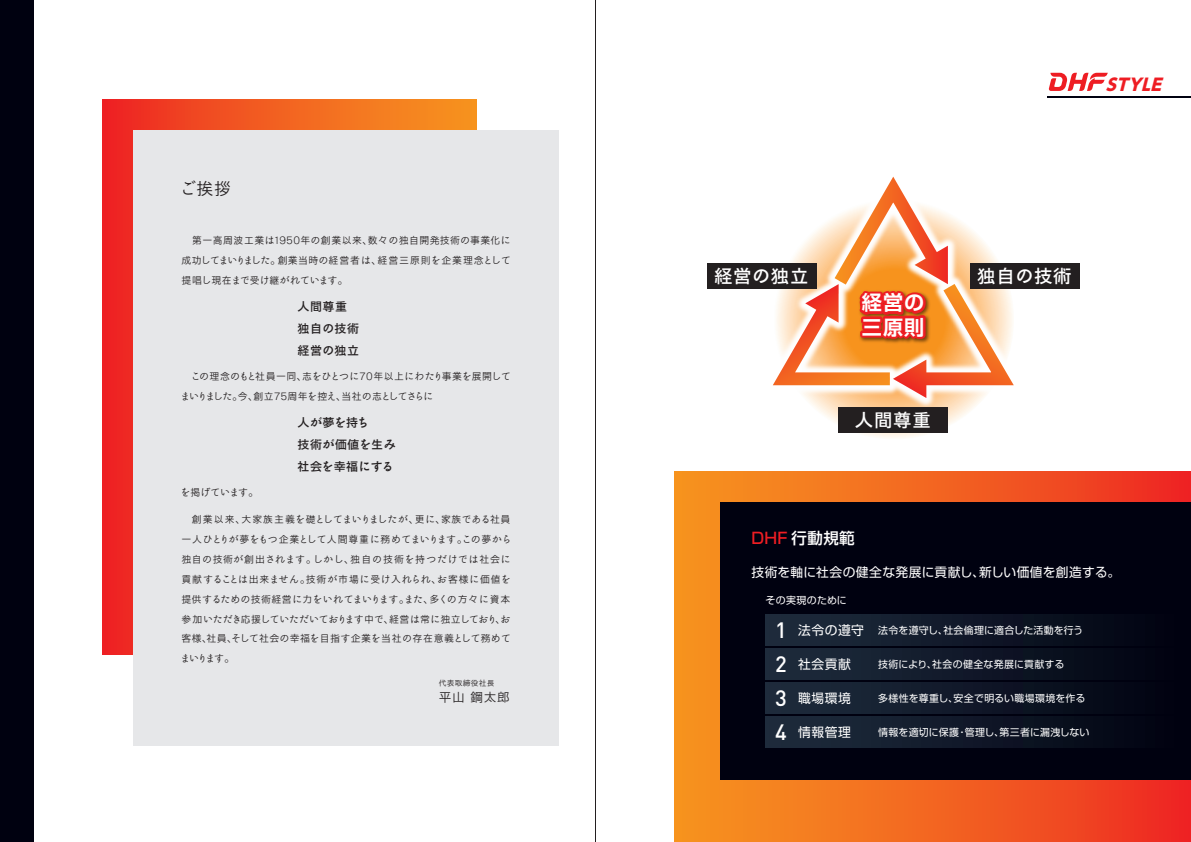
<style>
.page{position:relative;width:1191px;height:842px;background:#fff}
.page>*{position:absolute;margin:0;border:0;box-sizing:border-box;transform-origin:0 0}
.t1{font:700 20.1px/24.1px "Shin Go Pro De";letter-spacing:.06em;color:#fff}
.t2{font:18.5px "Ro NOW Std GB";letter-spacing:.04em;color:#fff}
.t3{font:17px "Ro NOW Std GM";color:#231f20}
.t4{font:italic 800 16.7px "MO Clear Tone SG";color:#ee1d23}
.t5{font:500 15.6px "Shin Go Pro";letter-spacing:.02em;color:#fff}
.t6{font:12.8px "Shin Go Pro";letter-spacing:.04em;color:#fff}
.t7{font:12.8px "Ro NOW Std GM";color:#231f20}
.t8{font:12px/22px "Ro NOW Std GB";letter-spacing:.04em;color:#231f20}
.t9{font:9.9px/19.8px "Ro TJ Std GM";letter-spacing:-.065em;color:#231f20}
.t10{font:9.9px/19.8px "Ro NOW Std GM";letter-spacing:.045em;color:#231f20;text-align:right}
.t11{font:9.9px/19.8px "Ro TJ Std GM";letter-spacing:-.11em;color:#231f20}
.t12{font:9.9px "Shin Go Pro";letter-spacing:.01em;color:#fff}
.t13{font:9.9px "Shin Go Pro";letter-spacing:.03em;color:#fff}
.t14{font:9.9px "Ro NOW Std GM";letter-spacing:.1em;color:#231f20}
.t15{font:7.8px "Ro NOW Std GM";letter-spacing:.02em;color:#231f20}
.s1{font-family:"Ro TJ Std GM"}
.s2{font-family:"Ro NOW Std GM"}
.s3{font-family:"Ro TJ Std GB"}
.s4{color:#ee1d23}
.s5{font-family:"DIN";font-weight:500;font-size:22px}
.s6{font-size:12.8px}
</style>
<div class="page">
<div style="left:102px;top:99px;width:374px;height:556px;background:linear-gradient(to right,#ee2823,#f7991f)"></div>
<div style="left:133px;top:130px;width:425px;height:616px;background:#e6e7e9"></div>
<div style="left:675px;top:471px;width:516px;height:371px;background:linear-gradient(to right,#f79a1f,#ee2b23)"></div>
<div style="left:0;top:0;width:34px;height:842px;background:#000110"></div>
<div style="left:720px;top:502px;width:471px;height:278px;background:#000110"></div>
<hr style="left:1047px;top:96px;width:144px;height:2px;background:#000110">
<div style="left:765px;top:614px;width:411px;height:32px;background:linear-gradient(to right,#1f2d3e,#010311)"></div>
<div style="left:765px;top:648px;width:411px;height:32px;background:linear-gradient(to right,#1f2d3e,#010311)"></div>
<div style="left:765px;top:682px;width:411px;height:32px;background:linear-gradient(to right,#1f2d3e,#010311)"></div>
<div style="left:765px;top:716px;width:411px;height:32px;background:linear-gradient(to right,#1f2d3e,#010311)"></div>
<svg style="left:1048px;top:73px;width:59px;height:18px"></svg>
<img style="left:862px;top:398px;width:121px;height:40px">
<img style="left:806px;top:398px;width:126px;height:25px">
<svg style="left:773px;top:176px;width:241px;height:222px"></svg>
<div style="left:970px;top:263px;width:109px;height:26px;background:#231f20"></div>
<div style="left:838px;top:407px;width:110px;height:26px;background:#231f20"></div>
<div style="left:707px;top:263px;width:109px;height:26px;background:#231f20"></div>
<hr style="left:595px;top:0;width:1px;height:842px;background:#231f20">
<h3 class="t3" style="left:179px;top:178px;width:53px"><span class="s1">ご</span>挨拶</h3>
<p class="t10" style="left:181px;top:230px;width:331px">第一高周波工業<span class="s1">は</span>1950年<span class="s1">の</span>創業以来、数々<span class="s1">の</span>独自開発技術<span class="s1">の</span>事業化<span class="s1">に</span>成功<span class="s1">してまいりました</span>。創業当時<span class="s1">の</span>経営者<span class="s1">は</span>、経営三原則<span class="s1">を</span>企業理念<span class="s1">として</span></p>
<p class="t9" style="left:181px;top:270px;width:168px"><span class="s2">提唱</span>し<span class="s2">現在</span>まで<span class="s2">受</span>け<span class="s2">継</span>がれています<span class="s2">。</span></p>
<p class="t8" style="left:297px;top:295px;width:63px">人間尊重独自<span class="s3">の</span>技術経営<span class="s3">の</span>独立</p>
<p class="t11" style="left:181px;top:367px;width:332px;text-indent:10px">この<span class="s2">理念</span>のもと<span class="s2">社員一同、志</span>をひとつに<span class="s2">70年以上</span>にわたり<span class="s2">事業</span>を<span class="s2">展開</span>してまいりました<span class="s2">。今、創立75周年</span>を<span class="s2">控</span>え<span class="s2">、当社</span>の<span class="s2">志</span>としてさらに</p>
<p class="t8" style="left:297px;top:412px;width:100px">人<span class="s3">が</span>夢<span class="s3">を</span>持<span class="s3">ち<br></span>技術<span class="s3">が</span>価値<span class="s3">を</span>生<span class="s3">み</span>社会<span class="s3">を</span>幸福<span class="s3">にする</span></p>
<p class="t9" style="left:181px;top:483px;width:79px">を<span class="s2">掲</span>げています<span class="s2">。</span></p>
<p class="t14" style="left:192px;top:513px;width:320px">創業以来、大家族主義<span class="s1">を</span>礎<span class="s1">としてまいりましたが</span>、更<span class="s1">に</span>、家族<span class="s1">である</span>社員</p>
<p class="t9" style="left:181px;top:530px;width:332px"><span class="s2">一人</span>ひとりが<span class="s2">夢</span>をもつ<span class="s2">企業</span>として<span class="s2">人間尊重</span>に<span class="s2">務</span>めてまいります<span class="s2">。</span>この<span class="s2">夢</span>から<span class="s2">独自</span>の<span class="s2">技術</span>が<span class="s2">創出</span>されます<span class="s2">。</span>しかし<span class="s2">、独自</span>の<span class="s2">技術</span>を<span class="s2">持</span>つだけでは<span class="s2">社会</span>に<span class="s2">貢献</span>することは<span class="s2">出来</span>ません<span class="s2">。技術</span>が<span class="s2">市場</span>に<span class="s2">受</span>け<span class="s2">入</span>れられ<span class="s2">、</span>お<span class="s2">客様</span>に<span class="s2">価値</span>を<span class="s2">提供</span>するための<span class="s2">技術経営</span>に<span class="s2">力</span>をいれてまいります<span class="s2">。</span>また<span class="s2">、多</span>くの<span class="s2">方々</span>に<span class="s2">資本参加</span>いただき<span class="s2">応援</span>していただいております<span class="s2">中</span>で<span class="s2">、経営</span>は<span class="s2">常</span>に<span class="s2">独立</span>しており<span class="s2">、</span>お</p>
<p class="t10" style="left:181px;top:629px;width:331px">客様、社員、<span class="s1">そして</span>社会<span class="s1">の</span>幸福<span class="s1">を</span>目指<span class="s1">す</span>企業<span class="s1">を</span>当社<span class="s1">の</span>存在意義<span class="s1">として</span>務<span class="s1">めて</span></p>
<p class="t9" style="left:181px;top:649px;width:55px">まいります<span class="s2">。</span></p>
<p class="t15" style="left:439px;top:678px;width:57px">代表取締役社長</p>
<p class="t7" style="left:439px;top:689px;width:72px">平山 鋼太郎</p>
<h3 class="t4" style="left:1106px;top:73px;width:62px">STYLE</h3>
<h2 class="t2" style="left:714px;top:263px;width:96px">経営<span class="s3">の</span>独立</h2>
<h1 class="t1" style="left:861px;top:288px;width:64px">経営の三原則</h1>
<h2 class="t2" style="left:854px;top:408px;width:78px">人間尊重</h2>
<h2 class="t2" style="left:977px;top:263px;width:96px">独自<span class="s3">の</span>技術</h2>
<h3 class="t5" style="left:751px;top:525px;width:105px"><span class="s4">DHF</span> 行動規範</h3>
<p class="t6" style="left:751px;top:562px;width:370px">技術を軸に社会の健全な発展に貢献し、新しい価値を創造する。</p>
<p class="t13" style="left:765px;top:592px;width:83px">その実現のために</p>
<p class="t12" style="left:775px;top:622px;width:309px"><span class="s5">1</span> <span class="s6">法令の遵守</span> 法令を遵守し、社会倫理に適合した活動を行う</p>
<p class="t6" style="left:775px;top:654px;width:77px"><span class="s5">2</span> 社会貢献</p>
<p class="t13" style="left:878px;top:656px;width:188px">技術により、社会の健全な発展に貢献する</p>
<p class="t6" style="left:775px;top:688px;width:77px"><span class="s5">3</span> 職場環境</p>
<p class="t13" style="left:878px;top:690px;width:209px">多様性を尊重し、安全で明るい職場環境を作る</p>
<p class="t6" style="left:775px;top:722px;width:77px"><span class="s5">4</span> 情報管理</p>
<p class="t12" style="left:878px;top:724px;width:213px">情報を適切に保護・管理し、第三者に漏洩しない</p>
</div>
